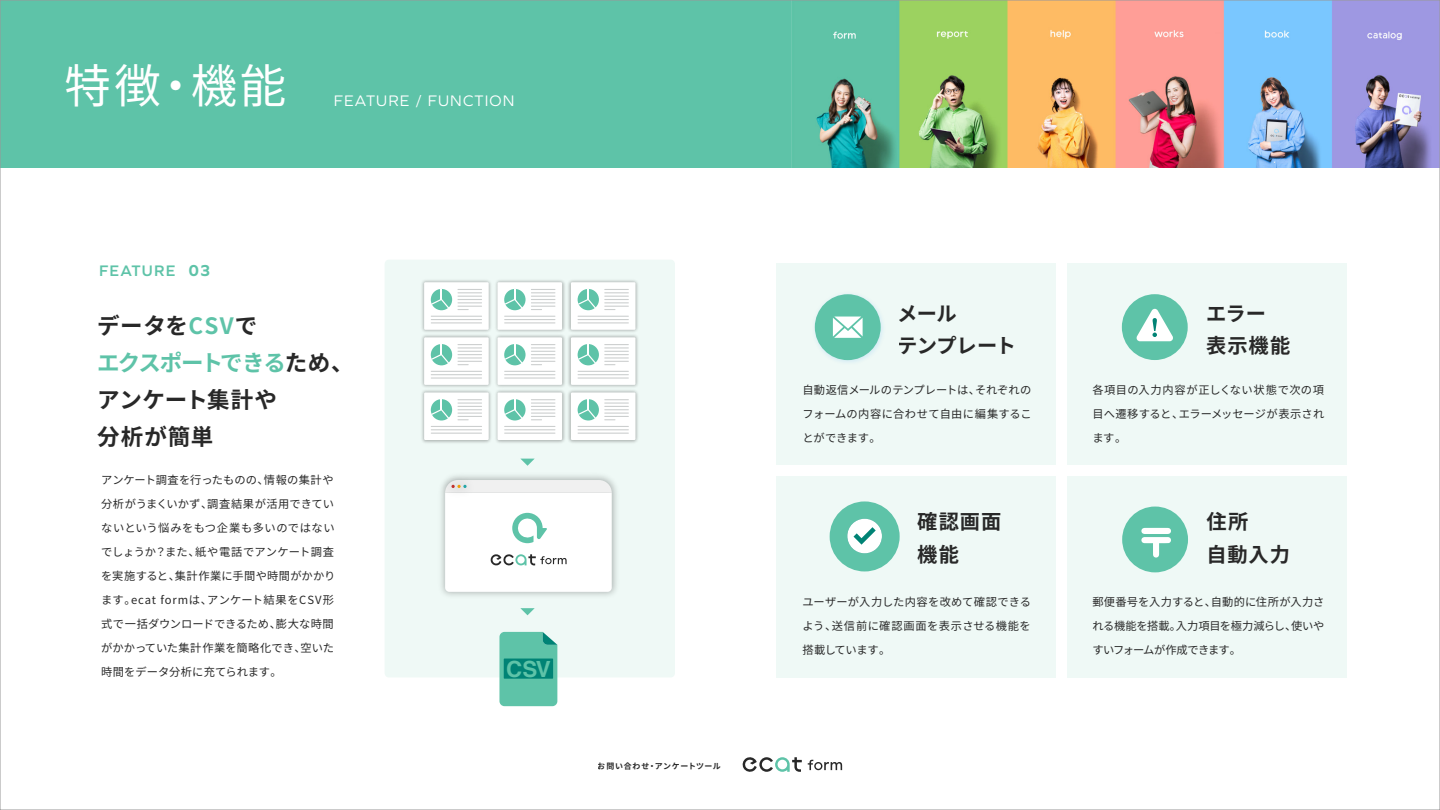
<style>
.page{position:relative;width:1440px;height:810px;background:#fff}
.page>*{position:absolute;margin:0;border:0;box-sizing:border-box;transform-origin:0 0}
.t1{font:46.5px "Noto Sans JP";color:#fff}
.t2{font:700 22.5px/37.2px "Noto Sans JP";letter-spacing:.005em;color:#282828}
.t3{font:700 22.27px "Helvetica";color:#5ec3a8}
.t4{font:700 20.25px/32.4px "Noto Sans JP";letter-spacing:.035em;color:#282828}
.t5{font:700 20.25px/32.4px "Noto Sans JP";letter-spacing:-.035em;color:#282828}
.t6{font:700 16.5px "Graphie";color:#5ec3a8}
.t7{font:15.83px "Graphie";letter-spacing:.07em;color:#fff}
.t8{font:600 15.83px "Graphie";letter-spacing:.065em;color:#5ec3a8}
.t9{font:11.25px/24px "Noto Sans JP";letter-spacing:.01em;color:#282828;text-align:justify}
.t10{font:700 7.95px "Noto Sans JP";letter-spacing:.075em;color:#282828}
.s1{color:#5ec3a8}
</style>
<div class="page">
<div style="left:0;top:0;width:1440px;height:168px;background:#5ec3a8"></div>
<img style="left:816px;top:2px;width:622px;height:166px">
<div style="left:1067px;top:264px;width:279px;height:201px;background:#eff9f6"></div>
<div style="left:776px;top:476px;width:280px;height:201px;background:#eff9f6"></div>
<div style="left:776px;top:264px;width:280px;height:201px;background:#eff9f6"></div>
<div style="left:1067px;top:476px;width:279px;height:201px;background:#eff9f6"></div>
<div style="left:385px;top:260px;width:290px;height:417px;background:#eff9f6;border-radius:4px"></div>
<div style="left:1122px;top:507px;width:66px;height:65px;background:#5ec3a8;border-radius:50%"></div>
<div style="left:830px;top:501px;width:70px;height:70px;background:#5ec3a8;border-radius:50%"></div>
<div style="left:1122px;top:294px;width:66px;height:66px;background:#5ec3a8;border-radius:50%"></div>
<img style="left:814px;top:294px;width:69px;height:68px">
<div style="left:815px;top:294px;width:66px;height:66px;background:#5ec3a8;border-radius:50%"></div>
<svg style="left:808px;top:760px;width:34px;height:10px"></svg>
<svg style="left:742px;top:757px;width:60px;height:15px"></svg>
<img style="left:422px;top:280px;width:69px;height:52px">
<div style="left:424px;top:282px;width:65px;height:48px;background:#fff"></div>
<svg style="left:458px;top:289px;width:24px;height:21px"></svg>
<hr style="left:431px;top:322px;width:51px;height:1px;background:#cccfcf">
<hr style="left:431px;top:319px;width:51px;height:1px;background:#cccfcf">
<hr style="left:431px;top:316px;width:51px;height:1px;background:#cccfcf">
<div style="left:431px;top:289px;width:21px;height:21px;background:#5ec3a8;border-radius:50%"></div>
<svg style="left:431px;top:289px;width:19px;height:20px"></svg>
<img style="left:496px;top:280px;width:142px;height:52px">
<div style="left:498px;top:282px;width:64px;height:48px;background:#fff"></div>
<svg style="left:531px;top:289px;width:24px;height:21px"></svg>
<hr style="left:504px;top:322px;width:51px;height:1px;background:#cccfcf">
<hr style="left:504px;top:319px;width:51px;height:1px;background:#cccfcf">
<hr style="left:504px;top:316px;width:51px;height:1px;background:#cccfcf">
<svg style="left:504px;top:289px;width:22px;height:21px"></svg>
<svg style="left:505px;top:289px;width:18px;height:20px"></svg>
<div style="left:571px;top:282px;width:65px;height:48px;background:#fff"></div>
<svg style="left:604px;top:289px;width:25px;height:21px"></svg>
<hr style="left:578px;top:322px;width:51px;height:1px;background:#cccfcf">
<hr style="left:578px;top:319px;width:51px;height:1px;background:#cccfcf">
<hr style="left:578px;top:316px;width:51px;height:1px;background:#cccfcf">
<div style="left:578px;top:289px;width:21px;height:21px;background:#5ec3a8;border-radius:50%"></div>
<svg style="left:578px;top:289px;width:18px;height:20px"></svg>
<img style="left:422px;top:335px;width:69px;height:52px">
<div style="left:424px;top:337px;width:65px;height:48px;background:#fff"></div>
<svg style="left:458px;top:361px;width:24px;height:4px"></svg>
<hr style="left:458px;top:357px;width:24px;height:2px;background:#cccfcf">
<svg style="left:458px;top:351px;width:24px;height:4px"></svg>
<hr style="left:458px;top:347px;width:24px;height:2px;background:#cccfcf">
<svg style="left:458px;top:344px;width:24px;height:1px"></svg>
<hr style="left:431px;top:377px;width:51px;height:2px;background:#cccfcf">
<hr style="left:431px;top:374px;width:51px;height:1px;background:#cccfcf">
<hr style="left:431px;top:371px;width:51px;height:1px;background:#cccfcf">
<div style="left:431px;top:344px;width:21px;height:21px;background:#5ec3a8;border-radius:50%"></div>
<svg style="left:431px;top:344px;width:19px;height:20px"></svg>
<img style="left:496px;top:335px;width:142px;height:52px">
<div style="left:498px;top:337px;width:64px;height:48px;background:#fff"></div>
<svg style="left:531px;top:361px;width:24px;height:4px"></svg>
<hr style="left:531px;top:357px;width:24px;height:2px;background:#cccfcf">
<svg style="left:531px;top:351px;width:24px;height:4px"></svg>
<hr style="left:531px;top:347px;width:24px;height:2px;background:#cccfcf">
<svg style="left:531px;top:344px;width:24px;height:1px"></svg>
<hr style="left:504px;top:377px;width:51px;height:2px;background:#cccfcf">
<hr style="left:504px;top:374px;width:51px;height:1px;background:#cccfcf">
<hr style="left:504px;top:371px;width:51px;height:1px;background:#cccfcf">
<svg style="left:504px;top:344px;width:22px;height:21px"></svg>
<svg style="left:505px;top:344px;width:18px;height:20px"></svg>
<div style="left:571px;top:337px;width:65px;height:48px;background:#fff"></div>
<svg style="left:604px;top:361px;width:25px;height:4px"></svg>
<hr style="left:604px;top:357px;width:25px;height:2px;background:#cccfcf">
<svg style="left:604px;top:351px;width:25px;height:4px"></svg>
<hr style="left:604px;top:347px;width:25px;height:2px;background:#cccfcf">
<svg style="left:604px;top:344px;width:25px;height:1px"></svg>
<hr style="left:578px;top:377px;width:51px;height:2px;background:#cccfcf">
<hr style="left:578px;top:374px;width:51px;height:1px;background:#cccfcf">
<hr style="left:578px;top:371px;width:51px;height:1px;background:#cccfcf">
<div style="left:578px;top:344px;width:21px;height:21px;background:#5ec3a8;border-radius:50%"></div>
<svg style="left:578px;top:344px;width:18px;height:20px"></svg>
<img style="left:422px;top:390px;width:69px;height:53px">
<div style="left:424px;top:392px;width:65px;height:48px;background:#fff"></div>
<svg style="left:458px;top:399px;width:24px;height:21px"></svg>
<hr style="left:431px;top:433px;width:51px;height:1px;background:#cccfcf">
<hr style="left:431px;top:429px;width:51px;height:1px;background:#cccfcf">
<hr style="left:431px;top:426px;width:51px;height:1px;background:#cccfcf">
<svg style="left:431px;top:399px;width:21px;height:22px"></svg>
<svg style="left:431px;top:399px;width:19px;height:20px"></svg>
<img style="left:496px;top:390px;width:142px;height:53px">
<div style="left:498px;top:392px;width:64px;height:48px;background:#fff"></div>
<svg style="left:531px;top:399px;width:24px;height:21px"></svg>
<hr style="left:504px;top:433px;width:51px;height:1px;background:#cccfcf">
<hr style="left:504px;top:429px;width:51px;height:1px;background:#cccfcf">
<hr style="left:504px;top:426px;width:51px;height:1px;background:#cccfcf">
<svg style="left:504px;top:399px;width:22px;height:22px"></svg>
<svg style="left:505px;top:399px;width:18px;height:20px"></svg>
<div style="left:571px;top:392px;width:65px;height:48px;background:#fff"></div>
<svg style="left:604px;top:399px;width:25px;height:21px"></svg>
<hr style="left:578px;top:433px;width:51px;height:1px;background:#cccfcf">
<hr style="left:578px;top:429px;width:51px;height:1px;background:#cccfcf">
<hr style="left:578px;top:426px;width:51px;height:1px;background:#cccfcf">
<svg style="left:578px;top:399px;width:21px;height:22px"></svg>
<svg style="left:578px;top:399px;width:18px;height:20px"></svg>
<img style="left:441px;top:475px;width:176px;height:121px">
<img style="left:441px;top:475px;width:41px;height:28px">
<svg style="left:445px;top:480px;width:167px;height:112px"></svg>
<svg style="left:521px;top:459px;width:13px;height:7px"></svg>
<svg style="left:520px;top:608px;width:15px;height:7px"></svg>
<svg style="left:499px;top:632px;width:58px;height:74px;background:#60c3a9"></svg>
<div style="left:504px;top:659px;width:49px;height:20px;background:#008375"></div>
<svg style="left:847px;top:519px;width:35px;height:34px"></svg>
<svg style="left:833px;top:317px;width:30px;height:21px"></svg>
<svg style="left:1136px;top:309px;width:37px;height:32px"></svg>
<svg style="left:1141px;top:528px;width:30px;height:30px"></svg>
<h1 class="t1" style="left:64px;top:59px;width:223px">特徴・機能</h1>
<h3 class="t7" style="left:334px;top:91px;width:182px">FEATURE / FUNCTION</h3>
<h3 class="t8" style="left:99px;top:261px;width:78px">FEATURE</h3>
<h3 class="t6" style="left:189px;top:260px;width:24px">03</h3>
<h2 class="t2" style="left:97px;top:307px;width:258px">データを<span class="s1">CSV</span>で<br><span class="s1">エクスポートできる</span>ため、アンケート集計や<br>分析が簡単</h2>
<p class="t9" style="left:101px;top:468px;width:236px;text-align:left">アンケート調査を行ったものの、情報の集計や分析がうまくいかず、調査結果が活用できていないという悩みをもつ企業も多いのではないでしょうか？また、紙や電話でアンケート調査を実施すると、集計作業に手間や時間がかかります。ecat formは、アンケート結果をCSV形式で一括ダウンロードできるため、膨大な時間がかかっていた集計作業を簡略化でき、空いた時間をデータ分析に充てられます。</p>
<h3 class="t3" style="left:506px;top:655px;width:46px">CSV</h3>
<p class="t10" style="left:598px;top:761px;width:124px">お問い合わせ・アンケートツール</p>
<h3 class="t5" style="left:898px;top:298px;width:120px">メール<br>テンプレート</h3>
<h3 class="t4" style="left:1206px;top:298px;width:86px">エラー表示機能</h3>
<p class="t9" style="left:802px;top:378px;width:231px">自動返信メールのテンプレートは、それぞれのフォームの内容に合わせて自由に編集することができます。</p>
<p class="t9" style="left:1092px;top:378px;width:233px">各項目の入力内容が正しくない状態で次の項目へ遷移すると、エラーメッセージが表示されます。</p>
<h3 class="t4" style="left:917px;top:506px;width:86px">確認画面機能</h3>
<h3 class="t4" style="left:1206px;top:506px;width:85px">住所<br>自動入力</h3>
<p class="t9" style="left:802px;top:590px;width:230px">ユーザーが入力した内容を改めて確認できるよう、送信前に確認画面を表示させる機能を搭載しています。</p>
<p class="t9" style="left:1092px;top:590px;width:233px">郵便番号を入力すると、自動的に住所が入力される機能を搭載。入力項目を極力減らし、使いやすいフォームが作成できます。</p>
</div>
